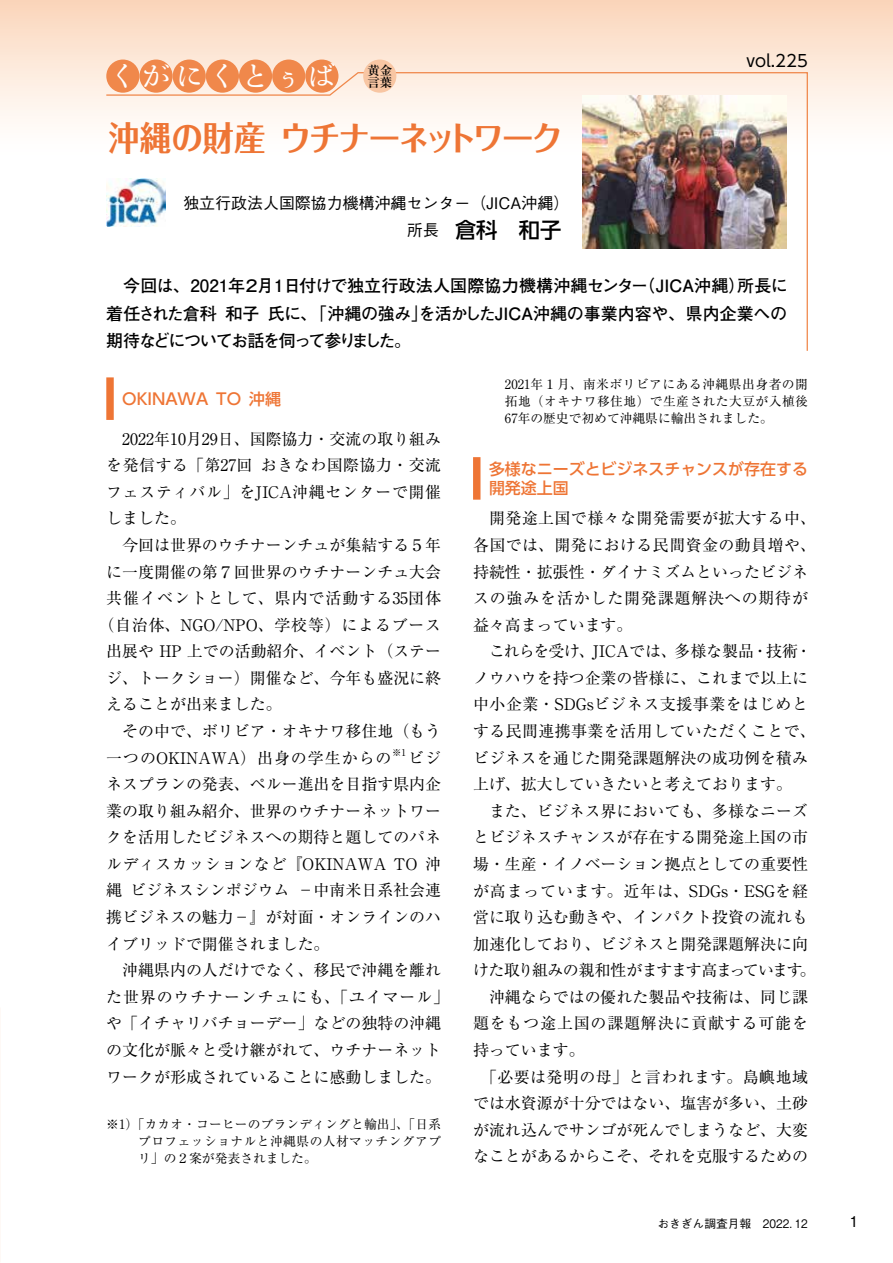
<style>
.page{position:relative;width:893px;height:1263px;background:#fff}
.page>*{position:absolute;margin:0;border:0;box-sizing:border-box;transform-origin:0 0}
.t1{font:700 34.05px "Folk Pro";letter-spacing:-.065em;color:#ee7535;scale:.92 1}
.t2{font:28.65px "Shuuei 5 Std";letter-spacing:.155em;color:#fff}
.t3{font:500 21.3px "UD Shin Go Pr 6 N";color:#000}
.t4{font:700 16.95px/27.6px "Futo Go B101 Pr 6 N";letter-spacing:-.055em;color:#000;text-align:justify}
.t5{font:16.5px "UD Shin Go Pro";color:#000}
.t6{font:15.9px/26.5px "Ryumin Pr 6 N";color:#000;text-align:justify}
.t7{font:15.9px/26.5px "Ryumin Pr 6 N";letter-spacing:.03em;color:#000}
.t8{font:15.9px "Ryumin Pr 6 N";letter-spacing:.055em;color:#000}
.t9{font:15.9px "Ryumin Pr 6 N";letter-spacing:.06em;color:#000}
.t10{font:500 15.9px/19.2px "UD Shin Go Pro";color:#ee7535}
.t11{font:500 15.9px "Gothic BBB Pr 6 N";color:#000}
.t12{font:15.9px "Ryumin Pr 6 N";letter-spacing:.05em;color:#000}
.t13{font:15.9px "Ryumin Pr 6 N";letter-spacing:-.045em;color:#000}
.t14{font:500 14.85px "Gothic BBB Pr 6 N";color:#000}
.t15{font:12.75px/17px "Ryumin Pr 6 N";letter-spacing:.035em;color:#000;text-align:justify}
.t16{font:700 12.45px/12.5px "Ryumin Pr 6 N";color:#000}
.t17{font:500 11.7px "Gothic BBB Pr 6 N";color:#000}
.t18{font:9.3px "Ryumin Pr 6 N";color:#000}
.s1{font-family:"Gothic BBB Pr 6 N";font-size:15.9px}
</style>
<div class="page">
<div style="left:0;top:0;width:893px;height:162px;background:linear-gradient(to bottom,#fbd7bc,#fff)"></div>
<svg style="left:105px;top:71px;width:703px;height:280px"></svg>
<div style="left:305px;top:60px;width:33px;height:33px;background:#f0884b;border-radius:50%"></div>
<div style="left:106px;top:60px;width:33px;height:33px;background:#f0884b;border-radius:50%"></div>
<div style="left:139px;top:60px;width:34px;height:33px;background:#f0884b;border-radius:50%"></div>
<div style="left:173px;top:60px;width:33px;height:33px;background:#f0884b;border-radius:50%"></div>
<div style="left:206px;top:60px;width:33px;height:33px;background:#f0884b;border-radius:50%"></div>
<div style="left:239px;top:60px;width:33px;height:33px;background:#f0884b;border-radius:50%"></div>
<div style="left:272px;top:60px;width:33px;height:33px;background:#f0884b;border-radius:50%"></div>
<div style="left:363px;top:60px;width:33px;height:33px;background:#f8c6a3;border-radius:50%"></div>
<img style="left:583px;top:96px;width:204px;height:153px">
<img style="left:106px;top:178px;width:60px;height:49px">
<div style="left:106px;top:377px;width:8px;height:43px;background:#ee7535"></div>
<div style="left:473px;top:457px;width:7px;height:43px;background:#ee7535"></div>
<h2 class="t2" style="left:109px;top:56px;width:228px">くがにくとぅば</h2>
<p class="t16" style="left:367px;top:63px;width:26px">黄金言葉</p>
<h1 class="t1" style="left:108px;top:108px;width:495px">沖縄の財産 ウチナーネットワーク</h1>
<p class="t11" style="left:183px;top:190px;width:387px">独立行政法人国際協力機構沖縄センター（JICA沖縄）</p>
<h3 class="t3" style="left:407px;top:212px;width:156px"><span class="s1">所長　</span>倉科　和子</h3>
<p class="t5" style="left:746px;top:47px;width:63px">vol.225</p>
<p class="t4" style="left:106px;top:271px;width:683px;text-indent:17px">今回は、2021年２月１日付けで独立行政法人国際協力機構沖縄センター（JICA沖縄）所長に着任された倉科 和子 氏に、「沖縄の強み」を活かしたJICA沖縄の事業内容や、県内企業への期待などについてお話を伺って参りました。</p>
<p class="t10" style="left:122px;top:389px;width:160px">OKINAWA TO 沖縄</p>
<p class="t6" style="left:106px;top:424px;width:336px;text-indent:16px">2022年10月29日、国際協力・交流の取り組みを発信する「第27回 おきなわ国際協力・交流フェスティバル」をJICA沖縄センターで開催しました。</p>
<p class="t6" style="left:122px;top:531px;width:320px">今回は世界のウチナーンチュが集結する５年</p>
<p class="t6" style="left:106px;top:557px;width:336px">に一度開催の第７回世界のウチナーンチュ大会</p>
<p class="t9" style="left:106px;top:586px;width:336px">共催イベントとして、県内で活動する35団体</p>
<p class="t12" style="left:98px;top:612px;width:344px">（自治体、NGO/NPO、学校等）によるブース</p>
<p class="t6" style="left:106px;top:637px;width:336px">出展や HP 上での活動紹介、イベント（ステー</p>
<p class="t6" style="left:106px;top:664px;width:336px">ジ、トークショー）開催など、今年も盛況に終</p>
<p class="t6" style="left:106px;top:690px;width:177px">えることが出来ました。</p>
<p class="t6" style="left:122px;top:717px;width:320px">その中で、ボリビア・オキナワ移住地（もう</p>
<p class="t9" style="left:106px;top:745px;width:287px">一つのOKINAWA）出身の学生からの</p>
<p class="t18" style="left:392px;top:745px;width:15px">※1</p>
<p class="t6" style="left:106px;top:743px;width:336px;text-indent:302px">ビジネスプランの発表、ペルー進出を目指す県内企業の取り組み紹介、世界のウチナーネットワークを活用したビジネスへの期待と題してのパネルディスカッションなど『OKINAWA TO 沖縄 ビジネスシンポジウム －中南米日系社会連携ビジネスの魅力－』が対面・オンラインのハイブリッドで開催されました。</p>
<p class="t6" style="left:106px;top:956px;width:344px;text-align:center">沖縄県内の人だけでなく、移民で沖縄を離れ<br>た世界のウチナーンチュにも、「ユイマール」や「イチャリバチョーデー」などの独特の沖縄の文化が脈々と受け継がれて、ウチナーネットワークが形成されていることに感動しました。</p>
<p class="t15" style="left:138px;top:1115px;width:304px;text-indent:-32px">※1）「カカオ・コーヒーのブランディングと輸出」、「日系プロフェッショナルと沖縄県の人材マッチングアプリ」の２案が発表されました。</p>
<p class="t15" style="left:505px;top:375px;width:305px">2021年１月、南米ボリビアにある沖縄県出身者の開拓地（オキナワ移住地）で生産された大豆が入植後67年の歴史で初めて沖縄県に輸出されました。</p>
<p class="t10" style="left:489px;top:459px;width:320px">多様なニーズとビジネスチャンスが存在する開発途上国</p>
<p class="t7" style="left:473px;top:504px;width:344px;text-indent:16px">開発途上国で様々な開発需要が拡大する中、各国では、開発における民間資金の動員増や、持続性・拡張性・ダイナミズムといったビジネスの強みを活かした開発課題解決への期待が益々高まっています。</p>
<p class="t6" style="left:473px;top:637px;width:344px;text-align:left;text-indent:16px">これらを受け、JICAでは、多様な製品・技術・ノウハウを持つ企業の皆様に、これまで以上に中小企業・SDGsビジネス支援事業をはじめとする民間連携事業を活用していただくことで、ビジネスを通じた開発課題解決の成功例を積み上げ、拡大していきたいと考えております。</p>
<p class="t6" style="left:489px;top:797px;width:320px">また、ビジネス界においても、多様なニーズ</p>
<p class="t6" style="left:473px;top:823px;width:336px">とビジネスチャンスが存在する開発途上国の市</p>
<p class="t6" style="left:473px;top:850px;width:336px">場・生産・イノベーション拠点としての重要性</p>
<p class="t8" style="left:473px;top:878px;width:336px">が高まっています。近年は、SDGs・ESGを経</p>
<p class="t6" style="left:473px;top:903px;width:336px">営に取り込む動きや、インパクト投資の流れも</p>
<p class="t6" style="left:473px;top:929px;width:336px">加速化しており、ビジネスと開発課題解決に向</p>
<p class="t13" style="left:473px;top:958px;width:344px">けた取り組みの親和性がますます高まっています。</p>
<p class="t6" style="left:489px;top:983px;width:320px">沖縄ならではの優れた製品や技術は、同じ課</p>
<p class="t8" style="left:473px;top:1011px;width:336px">題をもつ途上国の課題解決に貢献する可能を</p>
<p class="t6" style="left:473px;top:1036px;width:113px">持っています。</p>
<p class="t7" style="left:481px;top:1062px;width:328px">「必要は発明の母」と言われます。島嶼地域</p>
<p class="t6" style="left:473px;top:1089px;width:336px">では水資源が十分ではない、塩害が多い、土砂</p>
<p class="t6" style="left:473px;top:1116px;width:336px">が流れ込んでサンゴが死んでしまうなど、大変</p>
<p class="t6" style="left:473px;top:1142px;width:336px">なことがあるからこそ、それを克服するための</p>
<p class="t17" style="left:658px;top:1214px;width:152px">おきぎん調査月報　2022. 12</p>
<p class="t14" style="left:850px;top:1210px;width:11px">1</p>
</div>
